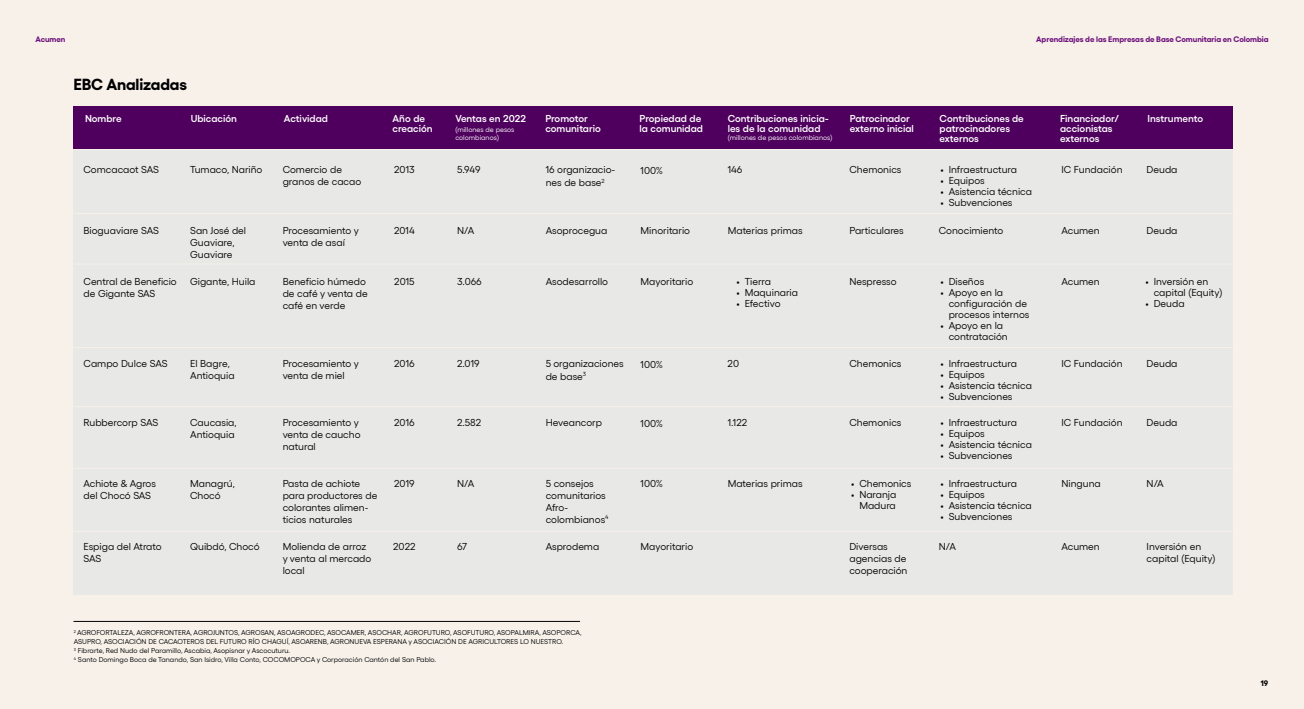
<style>
.page{position:relative;width:1304px;height:709px;background:#f7f1ea}
.page>*{position:absolute;margin:0;border:0;box-sizing:border-box;transform-origin:0 0}
.t1{font:700 16px "Gellix";letter-spacing:-.01em;color:#000}
.t2{font:10px/12px "Gellix";color:#000}
.t3{font:600 10px/10px "Gellix";color:#fff}
.t4{font:700 8px "Gellix";letter-spacing:-.005em;color:#6f137c}
.t5{font:700 8px "Gellix";color:#000}
.t6{font:7px/9px "Gellix";color:#000}
.t7{font:7px/8px "Gellix";color:#fff}
</style>
<div class="page">
<div style="left:74px;top:106px;width:1159px;height:43px;background:#4f005e"></div>
<div style="left:74px;top:150px;width:1159px;height:444px;background:#e8e8e7"></div>
<hr style="left:74px;top:621px;width:506px;height:1px;background:#000">
<hr style="left:75px;top:213px;width:1158px;height:1px;background:#f7f1ea">
<hr style="left:75px;top:263px;width:1158px;height:1px;background:#f7f1ea">
<hr style="left:75px;top:347px;width:1158px;height:1px;background:#f7f1ea">
<hr style="left:75px;top:406px;width:1158px;height:1px;background:#f7f1ea">
<hr style="left:75px;top:468px;width:1158px;height:1px;background:#f7f1ea">
<hr style="left:75px;top:531px;width:1158px;height:1px;background:#f7f1ea">
<p class="t4" style="left:36px;top:37px;width:31px">Acumen</p>
<p class="t4" style="left:1036px;top:37px;width:234px">Aprendizajes de las Empresas de Base Comunitaria en Colombia</p>
<h1 class="t1" style="left:73px;top:78px;width:115px">EBC Analizadas</h1>
<p class="t3" style="left:85px;top:114px;width:38px">Nombre</p>
<p class="t3" style="left:545px;top:114px;width:57px">Promotor comunitario</p>
<p class="t3" style="left:850px;top:114px;width:66px">Patrocinador externo inicial</p>
<p class="t3" style="left:1060px;top:114px;width:60px">Financiador/ accionistas externos</p>
<p class="t3" style="left:1147px;top:114px;width:57px">Instrumento</p>
<p class="t3" style="left:191px;top:114px;width:48px">Ubicación</p>
<p class="t3" style="left:284px;top:114px;width:46px">Actividad</p>
<p class="t3" style="left:393px;top:114px;width:42px">Año de creación</p>
<p class="t3" style="left:640px;top:114px;width:65px">Propiedad de la comunidad</p>
<p class="t3" style="left:940px;top:114px;width:86px">Contribuciones de patrocinadores externos</p>
<p class="t3" style="left:728px;top:114px;width:103px">Contribuciones inicia&shy;les de la comunidad</p>
<p class="t7" style="left:728px;top:134px;width:106px">(millones de pesos colombianos)</p>
<p class="t3" style="left:455px;top:114px;width:72px">Ventas en 2022</p>
<p class="t7" style="left:455px;top:125px;width:61px">(millones de pesos colombianos)</p>
<p class="t2" style="left:728px;top:164px;width:16px">146</p>
<p class="t2" style="left:940px;top:164px;width:78px">• Infraestructura</p>
<p class="t2" style="left:940px;top:175px;width:46px">• Equipos</p>
<p class="t2" style="left:940px;top:186px;width:93px">• Asistencia técnica</p>
<p class="t2" style="left:940px;top:197px;width:74px">• Subvenciones</p>
<p class="t2" style="left:190px;top:164px;width:74px">Tumaco, Nariño</p>
<p class="t2" style="left:394px;top:164px;width:22px">2013</p>
<p class="t2" style="left:457px;top:164px;width:25px">5.949</p>
<p class="t2" style="left:283px;top:164px;width:61px">Comercio de</p>
<p class="t2" style="left:641px;top:165px;width:24px">100%</p>
<p class="t2" style="left:849px;top:164px;width:53px">Chemonics</p>
<p class="t2" style="left:1061px;top:164px;width:63px">IC Fundación</p>
<p class="t2" style="left:1147px;top:164px;width:32px">Deuda</p>
<p class="t2" style="left:283px;top:176px;width:80px">granos de cacao</p>
<p class="t2" style="left:84px;top:164px;width:77px">Comcacaot SAS</p>
<p class="t2" style="left:546px;top:163px;width:71px;line-height:13px">16 organizacio&shy;nes de base<sup>2</sup></p>
<p class="t2" style="left:84px;top:224px;width:77px">Bioguaviare SAS</p>
<p class="t2" style="left:546px;top:224px;width:63px">Asoprocegua</p>
<p class="t2" style="left:849px;top:224px;width:56px">Particulares</p>
<p class="t2" style="left:1061px;top:224px;width:40px">Acumen</p>
<p class="t2" style="left:1147px;top:224px;width:32px">Deuda</p>
<p class="t2" style="left:190px;top:224px;width:57px">San José del</p>
<p class="t2" style="left:641px;top:225px;width:51px">Minoritario</p>
<p class="t2" style="left:190px;top:236px;width:46px">Guaviare,<br>Guaviare</p>
<p class="t2" style="left:283px;top:224px;width:78px">Procesamiento y venta de asaí</p>
<p class="t2" style="left:728px;top:224px;width:76px">Materias primas</p>
<p class="t2" style="left:939px;top:224px;width:66px">Conocimiento</p>
<p class="t2" style="left:394px;top:224px;width:22px">2014</p>
<p class="t2" style="left:457px;top:224px;width:19px">N/A</p>
<p class="t2" style="left:84px;top:275px;width:95px">Central de Beneficio de Gigante SAS</p>
<p class="t2" style="left:546px;top:275px;width:64px">Asodesarrollo</p>
<p class="t2" style="left:849px;top:275px;width:49px">Nespresso</p>
<p class="t2" style="left:1061px;top:275px;width:40px">Acumen</p>
<p class="t2" style="left:1154px;top:276px;width:70px;line-height:11px;text-indent:-8px">• Inversión en capital (Equity)</p>
<p class="t2" style="left:1145px;top:297px;width:41px">• Deuda</p>
<p class="t2" style="left:283px;top:275px;width:85px">Beneficio húmedo</p>
<p class="t2" style="left:641px;top:276px;width:54px">Mayoritario</p>
<p class="t2" style="left:283px;top:287px;width:87px">de café y venta de café en verde</p>
<p class="t2" style="left:190px;top:275px;width:67px">Gigante, Huila</p>
<p class="t2" style="left:394px;top:275px;width:22px">2015</p>
<p class="t2" style="left:457px;top:275px;width:26px">3.066</p>
<p class="t2" style="left:736px;top:275px;width:36px">• Tierra</p>
<p class="t2" style="left:736px;top:286px;width:63px">• Maquinaria</p>
<p class="t2" style="left:736px;top:297px;width:46px">• Efectivo</p>
<p class="t2" style="left:940px;top:275px;width:46px">• Diseños</p>
<p class="t2" style="left:949px;top:287px;width:82px;line-height:11px;text-indent:-8px">• Apoyo en la configuración de procesos internos</p>
<p class="t2" style="left:949px;top:320px;width:61px;line-height:11px;text-indent:-8px">• Apoyo en la contratación</p>
<p class="t2" style="left:283px;top:357px;width:78px">Procesamiento y venta de miel</p>
<p class="t2" style="left:728px;top:357px;width:13px">20</p>
<p class="t2" style="left:940px;top:357px;width:78px">• Infraestructura</p>
<p class="t2" style="left:190px;top:357px;width:41px">El Bagre,</p>
<p class="t2" style="left:641px;top:358px;width:24px">100%</p>
<p class="t2" style="left:849px;top:357px;width:53px">Chemonics</p>
<p class="t2" style="left:1061px;top:357px;width:63px">IC Fundación</p>
<p class="t2" style="left:1147px;top:357px;width:32px">Deuda</p>
<p class="t2" style="left:190px;top:369px;width:46px">Antioquia</p>
<p class="t2" style="left:394px;top:357px;width:22px">2016</p>
<p class="t2" style="left:457px;top:357px;width:24px">2.019</p>
<p class="t2" style="left:84px;top:357px;width:85px">Campo Dulce SAS</p>
<p class="t2" style="left:546px;top:357px;width:80px;line-height:13px">5 organizaciones de base<sup>3</sup></p>
<p class="t2" style="left:940px;top:368px;width:46px">• Equipos</p>
<p class="t2" style="left:940px;top:379px;width:93px">• Asistencia técnica</p>
<p class="t2" style="left:940px;top:390px;width:74px">• Subvenciones</p>
<p class="t2" style="left:283px;top:417px;width:79px">Procesamiento y venta de caucho natural</p>
<p class="t2" style="left:728px;top:417px;width:21px">1.122</p>
<p class="t2" style="left:940px;top:417px;width:78px">• Infraestructura</p>
<p class="t2" style="left:190px;top:417px;width:48px">Caucasia,</p>
<p class="t2" style="left:641px;top:418px;width:24px">100%</p>
<p class="t2" style="left:190px;top:429px;width:46px">Antioquia</p>
<p class="t2" style="left:394px;top:417px;width:22px">2016</p>
<p class="t2" style="left:457px;top:417px;width:26px">2.582</p>
<p class="t2" style="left:84px;top:417px;width:76px">Rubbercorp SAS</p>
<p class="t2" style="left:546px;top:417px;width:58px">Heveancorp</p>
<p class="t2" style="left:849px;top:417px;width:53px">Chemonics</p>
<p class="t2" style="left:1061px;top:417px;width:63px">IC Fundación</p>
<p class="t2" style="left:1147px;top:417px;width:32px">Deuda</p>
<p class="t2" style="left:940px;top:428px;width:46px">• Equipos</p>
<p class="t2" style="left:940px;top:439px;width:93px">• Asistencia técnica</p>
<p class="t2" style="left:940px;top:450px;width:74px">• Subvenciones</p>
<p class="t2" style="left:283px;top:477px;width:96px">Pasta de achiote para productores de colorantes alimen&shy;ticios naturales</p>
<p class="t2" style="left:728px;top:477px;width:76px">Materias primas</p>
<p class="t2" style="left:940px;top:477px;width:78px">• Infraestructura</p>
<p class="t2" style="left:84px;top:477px;width:74px">Achiote &amp; Agros del Chocó SAS</p>
<p class="t2" style="left:546px;top:477px;width:64px">5 consejos comunitarios<br>Afro&shy;colombianos<sup>4</sup></p>
<p class="t2" style="left:851px;top:477px;width:62px">• Chemonics</p>
<p class="t2" style="left:190px;top:477px;width:46px">Managrú,<br>Chocó</p>
<p class="t2" style="left:394px;top:477px;width:22px">2019</p>
<p class="t2" style="left:457px;top:477px;width:19px">N/A</p>
<p class="t2" style="left:641px;top:478px;width:24px">100%</p>
<p class="t2" style="left:851px;top:489px;width:47px;line-height:11px;text-align:right">• Naranja<br>Madura</p>
<p class="t2" style="left:940px;top:488px;width:46px">• Equipos</p>
<p class="t2" style="left:940px;top:499px;width:93px">• Asistencia técnica</p>
<p class="t2" style="left:940px;top:510px;width:74px">• Subvenciones</p>
<p class="t2" style="left:1061px;top:477px;width:41px">Ninguna</p>
<p class="t2" style="left:1147px;top:477px;width:19px">N/A</p>
<p class="t2" style="left:190px;top:540px;width:71px">Quibdó, Chocó</p>
<p class="t2" style="left:393px;top:540px;width:24px">2022</p>
<p class="t2" style="left:457px;top:540px;width:12px">67</p>
<p class="t2" style="left:84px;top:540px;width:80px">Espiga del Atrato<br>SAS</p>
<p class="t2" style="left:546px;top:540px;width:55px">Asprodema</p>
<p class="t2" style="left:849px;top:540px;width:60px">Diversas agencias de cooperación</p>
<p class="t2" style="left:1061px;top:540px;width:40px">Acumen</p>
<p class="t2" style="left:1147px;top:540px;width:70px">Inversión en capital (Equity)</p>
<p class="t2" style="left:283px;top:540px;width:85px">Molienda de arroz</p>
<p class="t2" style="left:641px;top:541px;width:54px">Mayoritario</p>
<p class="t2" style="left:283px;top:552px;width:90px">y venta al mercado local</p>
<p class="t2" style="left:939px;top:540px;width:19px">N/A</p>
<p class="t6" style="left:74px;top:628px;width:509px"><sup>2</sup> AGROFORTALEZA, AGROFRONTERA, AGROJUNTOS, AGROSAN, ASOAGRODEC, ASOCAMER, ASOCHAR, AGROFUTURO, ASOFUTURO, ASOPALMIRA, ASOPORCA, ASUPRO, ASOCIACIÓN DE CACAOTEROS DEL FUTURO RÍO CHAGUÍ, ASOARENB, AGRONUEVA ESPERANA y ASOCIACIÓN DE AGRICULTORES LO NUESTRO.<br><sup>3</sup> Fibrarte, Red Nudo del Paramillo, Ascabia, Asopisnar y Ascocuturu.<br><sup>4</sup> Santo Domingo Boca de Tanando, San Isidro, Villa Conto, COCOMOPOCA y Corporación Cantón del San Pablo.</p>
<p class="t5" style="left:1261px;top:680px;width:9px">19</p>
</div>
